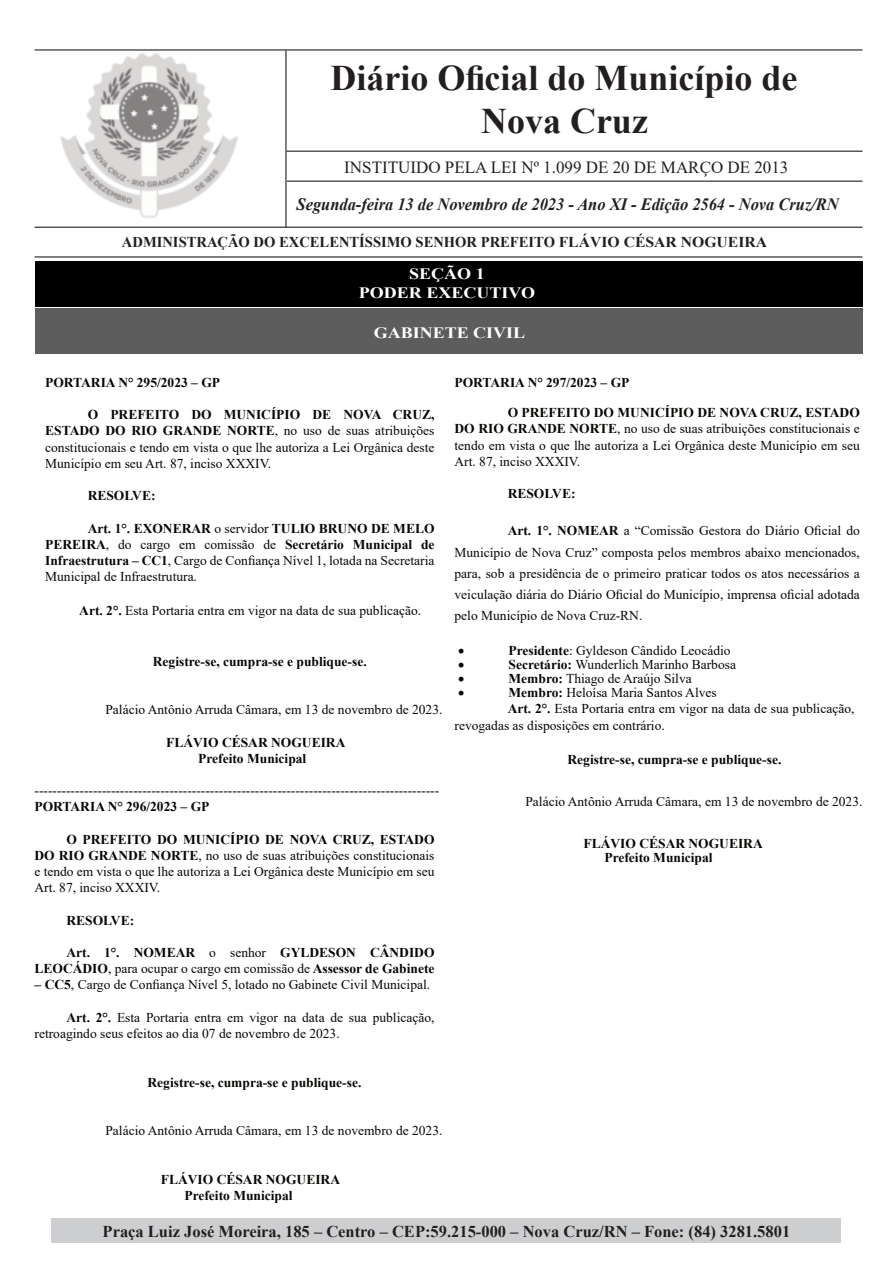
<style>
.page{position:relative;width:893px;height:1263px;background:#fff}
.page>*{position:absolute;margin:0;border:0;box-sizing:border-box;transform-origin:0 0}
.t1{font:700 36px/43.2px "Times New Roman";color:#231f20;text-align:center}
.t2{font:italic 700 17.25px "Times New Roman";color:#231f20;scale:.95 1}
.t3{font:16.95px "Times New Roman";color:#231f20}
.t4{font:700 16.5px "Times New Roman";color:#231f20}
.t5{font:700 15.75px/18.9px "Times New Roman";color:#fff;text-align:center;scale:1.14 1}
.t6{font:700 15px "Times New Roman";color:#231f20}
.t7{font:13.5px/16.2px "Times New Roman";color:#080704;text-align:justify}
.t8{font:700 13.5px/16.2px "Times New Roman";color:#080704}
.s1{font-weight:700}
.s2{font-weight:400}
</style>
<div class="page">
<div style="left:52px;top:1219px;width:789px;height:24px;background:#cdced0"></div>
<img style="left:54px;top:53px;width:231px;height:174px">
<hr style="left:35px;top:49px;width:827px;height:2px;background:#231f20">
<hr style="left:35px;top:227px;width:827px;height:1px;background:#231f20">
<hr style="left:35px;top:256px;width:827px;height:1px;background:#231f20">
<hr style="left:285px;top:51px;width:2px;height:176px;background:#231f20">
<hr style="left:287px;top:151px;width:575px;height:1px;background:#231f20">
<hr style="left:287px;top:181px;width:575px;height:1px;background:#231f20">
<div style="left:35px;top:261px;width:827px;height:45px;background:#000"></div>
<div style="left:35px;top:308px;width:827px;height:45px;background:#5d5d5d"></div>
<h1 class="t1" style="left:330px;top:60px;width:469px">Diário Oficial do Município de<br>Nova Cruz</h1>
<p class="t3" style="left:344px;top:161px;width:446px">INSTITUIDO PELA LEI Nº 1.099 DE 20 DE MARÇO DE 2013</p>
<p class="t2" style="left:297px;top:198px;width:572px">Segunda-feira 13 de Novembro de 2023 - Ano XI - Edição 2564 - Nova Cruz/RN</p>
<p class="t6" style="left:122px;top:237px;width:647px">ADMINISTRAÇÃO DO EXCELENTÍSSIMO SENHOR PREFEITO FLÁVIO CÉSAR NOGUEIRA</p>
<p class="t5" style="left:359px;top:266px;width:156px">SEÇÃO 1<br>PODER EXECUTIVO</p>
<p class="t5" style="left:374px;top:325px;width:134px">GABINETE CIVIL</p>
<p class="t8" style="left:45px;top:376px;width:176px">PORTARIA N° 295/2023 – GP</p>
<p class="t7" style="left:45px;top:408px;width:391px;text-indent:43px"><span class="s1">O PREFEITO DO MUNICÍPIO DE NOVA CRUZ, ESTADO DO RIO GRANDE NORTE</span>, no uso de suas atribuições constitucionais e tendo em vista o que lhe autoriza a Lei Orgânica deste Município em seu Art. 87, inciso XXXIV.</p>
<p class="t8" style="left:88px;top:489px;width:69px">RESOLVE:</p>
<p class="t7" style="left:45px;top:521px;width:391px;text-indent:43px"><span class="s1">Art. 1°. EXONERAR</span> o servidor <span class="s1">TULIO BRUNO DE MELO PEREIRA</span>, do cargo em comissão de <span class="s1">Secretário Municipal de Infraestrutura – CC1</span>, Cargo de Confiança Nível 1, lotada na Secretaria Municipal de Infraestrutura.</p>
<p class="t7" style="left:79px;top:604px;width:344px"><span class="s1">Art. 2°.</span> Esta Portaria entra em vigor na data de sua publicação.</p>
<p class="t8" style="left:153px;top:654px;width:215px">Registre-se, cumpra-se e publique-se.</p>
<p class="t7" style="left:105px;top:703px;width:339px">Palácio Antônio Arruda Câmara, em 13 de novembro de 2023.</p>
<p class="t8" style="left:166px;top:735px;width:181px;text-align:center">FLÁVIO CÉSAR NOGUEIRA<br>Prefeito Municipal</p>
<p class="t7" style="left:35px;top:784px;width:406px">------------------------------------------------------------------------------------------</p>
<p class="t8" style="left:35px;top:800px;width:176px">PORTARIA N° 296/2023 – GP</p>
<p class="t7" style="left:35px;top:832px;width:401px;text-indent:32px"><span class="s1">O PREFEITO DO MUNICÍPIO DE NOVA CRUZ, ESTADO DO RIO GRANDE NORTE</span>, no uso de suas atribuições constitucionais e tendo em vista o que lhe autoriza a Lei Orgânica deste Município em seu Art. 87, inciso XXXIV.</p>
<p class="t8" style="left:66px;top:913px;width:69px">RESOLVE:</p>
<p class="t8" style="left:35px;top:946px;width:401px;text-align:right">Art. 1°. NOMEAR <span class="s2">o senhor</span> GYLDESON CÂNDIDO<br>LEOCÁDIO<span class="s2">, para ocupar o cargo em comissão de</span> Assessor de Gabinete</p>
<p class="t7" style="left:35px;top:978px;width:397px"><span class="s1">– CC5</span>, Cargo de Confiança Nível 5, lotado no Gabinete Civil Municipal.</p>
<p class="t7" style="left:35px;top:1010px;width:401px;text-indent:32px"><span class="s1">Art. 2°.</span> Esta Portaria entra em vigor na data de sua publicação, retroagindo seus efeitos ao dia 07 de novembro de 2023.</p>
<p class="t8" style="left:148px;top:1075px;width:215px">Registre-se, cumpra-se e publique-se.</p>
<p class="t7" style="left:105px;top:1124px;width:339px">Palácio Antônio Arruda Câmara, em 13 de novembro de 2023.</p>
<p class="t8" style="left:184px;top:1172px;width:157px;text-indent:-24px">FLÁVIO CÉSAR NOGUEIRA<br>Prefeito Municipal</p>
<p class="t8" style="left:454px;top:376px;width:176px">PORTARIA N° 297/2023 – GP</p>
<p class="t7" style="left:454px;top:406px;width:407px;text-indent:53px"><span class="s1">O PREFEITO DO MUNICÍPIO DE NOVA CRUZ, ESTADO DO RIO GRANDE NORTE</span>, no uso de suas atribuições constitucionais e tendo em vista o que lhe autoriza a Lei Orgânica deste Município em seu Art. 87, inciso XXXIV.</p>
<p class="t8" style="left:508px;top:487px;width:69px">RESOLVE:</p>
<p class="t7" style="left:454px;top:522px;width:407px;line-height:21.1px;text-indent:53px"><span class="s1">Art. 1°. NOMEAR</span> a “Comissão Gestora do Diário Oficial do Município de Nova Cruz” composta pelos membros abaixo mencionados, para, sob a presidência de o primeiro praticar todos os atos necessários a veiculação diária do Diário Oficial do Município, imprensa oficial adotada pelo Município de Nova Cruz-RN.</p>
<p class="t7" style="left:508px;top:645px;width:229px;line-height:14.1px;text-align:left"><span class="s1">Presidente</span>: Gyldeson Cândido Leocádio <span class="s1">Secretário:</span> Wunderlich Marinho Barbosa <span class="s1">Membro:</span> Thiago de Araújo Silva <span class="s1">Membro:</span> Heloísa Maria Santos Alves</p>
<p class="t7" style="left:454px;top:702px;width:401px;text-indent:53px"><span class="s1">Art. 2°.</span> Esta Portaria entra em vigor na data de sua publicação, revogadas as disposições em contrário.</p>
<p class="t8" style="left:567px;top:753px;width:215px">Registre-se, cumpra-se e publique-se.</p>
<p class="t7" style="left:525px;top:795px;width:339px">Palácio Antônio Arruda Câmara, em 13 de novembro de 2023.</p>
<p class="t8" style="left:604px;top:838px;width:160px;line-height:14.1px;text-indent:-21px">FLÁVIO CÉSAR NOGUEIRA<br>Prefeito Municipal</p>
<p class="t4" style="left:103px;top:1225px;width:689px">Praça Luiz José Moreira, 185 – Centro – CEP:59.215-000 – Nova Cruz/RN – Fone: (84) 3281.5801</p>
</div>
